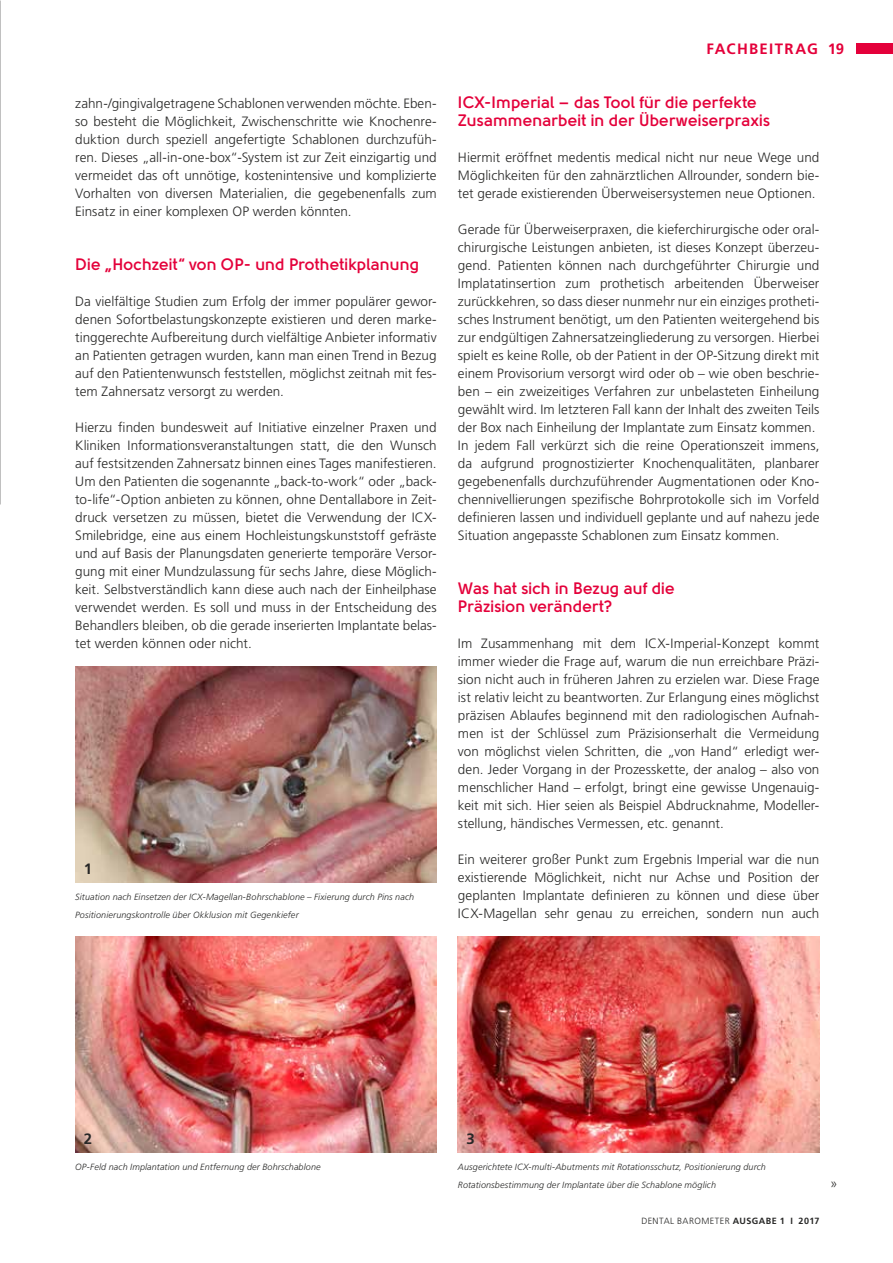
<style>
.page{position:relative;width:893px;height:1263px;background:#fff}
.page>*{position:absolute;margin:0;border:0;box-sizing:border-box;transform-origin:0 0}
.t1{font:700 16.5px/18px "Solomon";color:#e4003a}
.t2{font:700 15px "Frutiger LT Std";letter-spacing:.085em;color:#e4003a}
.t3{font:700 15px "Frutiger LT Std";color:#282827}
.t4{font:300 13.5px/18px "Frutiger LT Std";letter-spacing:.005em;color:#282827;text-align:justify}
.t5{font:italic 300 9px/18px "Frutiger LT Std";letter-spacing:.015em;color:#282827}
.t6{font:300 9px "Frutiger LT Std";letter-spacing:.055em;color:#282827}
.s1{font-weight:700}
</style>
<div class="page">
<div style="left:856px;top:44px;width:37px;height:10px;background:#e4003a"></div>
<img style="left:75px;top:666px;width:362px;height:216px">
<img style="left:75px;top:936px;width:362px;height:216px">
<img style="left:458px;top:936px;width:361px;height:216px">
<p class="t4" style="left:75px;top:95px;width:363px">zahn-/gingivalgetragene Schablonen verwenden möchte. Eben&shy;so besteht die Möglichkeit, Zwischenschritte wie Knochenre&shy;duktion durch speziell angefertigte Schablonen durchzufüh&shy;ren. Dieses „all-in-one-box“-System ist zur Zeit einzigartig und vermeidet das oft unnötige, kostenintensive und komplizierte Vorhalten von diversen Materialien, die gegebenenfalls zum Einsatz in einer komplexen OP werden könnten.</p>
<p class="t1" style="left:75px;top:255px;width:345px">Die „Hochzeit“ von OP- und Prothetikplanung</p>
<p class="t4" style="left:75px;top:293px;width:363px">Da vielfältige Studien zum Erfolg der immer populärer gewor&shy;denen Sofortbelastungskonzepte existieren und deren marke&shy;tinggerechte Aufbereitung durch vielfältige Anbieter informativ an Patienten getragen wurden, kann man einen Trend in Bezug auf den Patientenwunsch feststellen, möglichst zeitnah mit fes&shy;tem Zahnersatz versorgt zu werden.</p>
<p class="t4" style="left:75px;top:419px;width:363px">Hierzu finden bundesweit auf Initiative einzelner Praxen und Kliniken Informationsveranstaltungen statt, die den Wunsch auf festsitzenden Zahnersatz binnen eines Tages manifestieren.<br>Um den Patienten die sogenannte „back-to-work“ oder „back&shy;to-life“-Option anbieten zu können, ohne Dentallabore in Zeit&shy;druck versetzen zu müssen, bietet die Verwendung der ICX-Smilebridge, eine aus einem Hochleistungskunststoff gefräste und auf Basis der Planungsdaten generierte temporäre Versor&shy;gung mit einer Mundzulassung für sechs Jahre, diese Möglich&shy;keit. Selbstverständlich kann diese auch nach der Einheilphase verwendet werden. Es soll und muss in der Entscheidung des Behandlers bleiben, ob die gerade inserierten Implantate belas&shy;tet werden können oder nicht.</p>
<p class="t3" style="left:84px;top:859px;width:10px">1</p>
<p class="t5" style="left:75px;top:888px;width:340px">Situation nach Einsetzen der ICX-Magellan-Bohrschablone – Fixierung durch Pins nach<br>Positionierungskontrolle über Okklusion mit Gegenkiefer</p>
<p class="t2" style="left:707px;top:40px;width:139px">FACHBEITRAG 19</p>
<p class="t1" style="left:458px;top:93px;width:314px">ICX-Imperial – das Tool für die perfekte<br>Zusammenarbeit in der Überweiserpraxis</p>
<p class="t4" style="left:458px;top:149px;width:363px">Hiermit eröffnet medentis medical nicht nur neue Wege und Möglichkeiten für den zahnärztlichen Allrounder, sondern bie&shy;tet gerade existierenden Überweisersystemen neue Optionen.</p>
<p class="t4" style="left:458px;top:221px;width:363px;text-align:left">Gerade für Überweiserpraxen, die kieferchirurgische oder oral&shy;chirurgische Leistungen anbieten, ist dieses Konzept überzeu&shy;gend. Patienten können nach durchgeführter Chirurgie und Implatatinsertion zum prothetisch arbeitenden Überweiser zurückkehren, so dass dieser nunmehr nur ein einziges protheti&shy;sches Instrument benötigt, um den Patienten weitergehend bis zur endgültigen Zahnersatzeingliederung zu versorgen. Hierbei spielt es keine Rolle, ob der Patient in der OP-Sitzung direkt mit einem Provisorium versorgt wird oder ob – wie oben beschrie&shy;ben – ein zweizeitiges Verfahren zur unbelasteten Einheilung gewählt wird. Im letzteren Fall kann der Inhalt des zweiten Teils der Box nach Einheilung der Implantate zum Einsatz kommen.<br>In jedem Fall verkürzt sich die reine Operationszeit immens, da aufgrund prognostizierter Knochenqualitäten, planbarer gegebenenfalls durchzuführender Augmentationen oder Kno&shy;chennivellierungen spezifische Bohrprotokolle sich im Vorfeld definieren lassen und individuell geplante und auf nahezu jede Situation angepasste Schablonen zum Einsatz kommen.</p>
<p class="t1" style="left:458px;top:579px;width:218px">Was hat sich in Bezug auf die<br>Präzision verändert?</p>
<p class="t4" style="left:458px;top:635px;width:363px">Im Zusammenhang mit dem ICX-Imperial-Konzept kommt immer wieder die Frage auf, warum die nun erreichbare Präzi&shy;sion nicht auch in früheren Jahren zu erzielen war. Diese Frage ist relativ leicht zu beantworten. Zur Erlangung eines möglichst präzisen Ablaufes beginnend mit den radiologischen Aufnah&shy;men ist der Schlüssel zum Präzisionserhalt die Vermeidung von möglichst vielen Schritten, die „von Hand“ erledigt wer&shy;den. Jeder Vorgang in der Prozesskette, der analog – also von menschlicher Hand – erfolgt, bringt eine gewisse Ungenauig&shy;keit mit sich. Hier seien als Beispiel Abdrucknahme, Modeller&shy;stellung, händisches Vermessen, etc. genannt.</p>
<p class="t4" style="left:458px;top:850px;width:363px">Ein weiterer großer Punkt zum Ergebnis Imperial war die nun existierende Möglichkeit, nicht nur Achse und Position der geplanten Implantate definieren zu können und diese über ICX-Magellan sehr genau zu erreichen, sondern nun auch</p>
<p class="t3" style="left:84px;top:1129px;width:10px">2</p>
<p class="t5" style="left:75px;top:1158px;width:247px">OP-Feld nach Implantation und Entfernung der Bohrschablone</p>
<p class="t3" style="left:466px;top:1129px;width:10px">3</p>
<p class="t5" style="left:458px;top:1158px;width:309px">Ausgerichtete ICX-multi-Abutments mit Rotationsschutz, Positionierung durch<br>Rotationsbestimmung der Implantate über die Schablone möglich</p>
<p class="t6" style="left:641px;top:1216px;width:180px">DENTAL BAROMETER <span class="s1">AUSGABE 1 I 2017</span></p>
<p class="t4" style="left:830px;top:1175px;width:9px">»</p>
</div>
